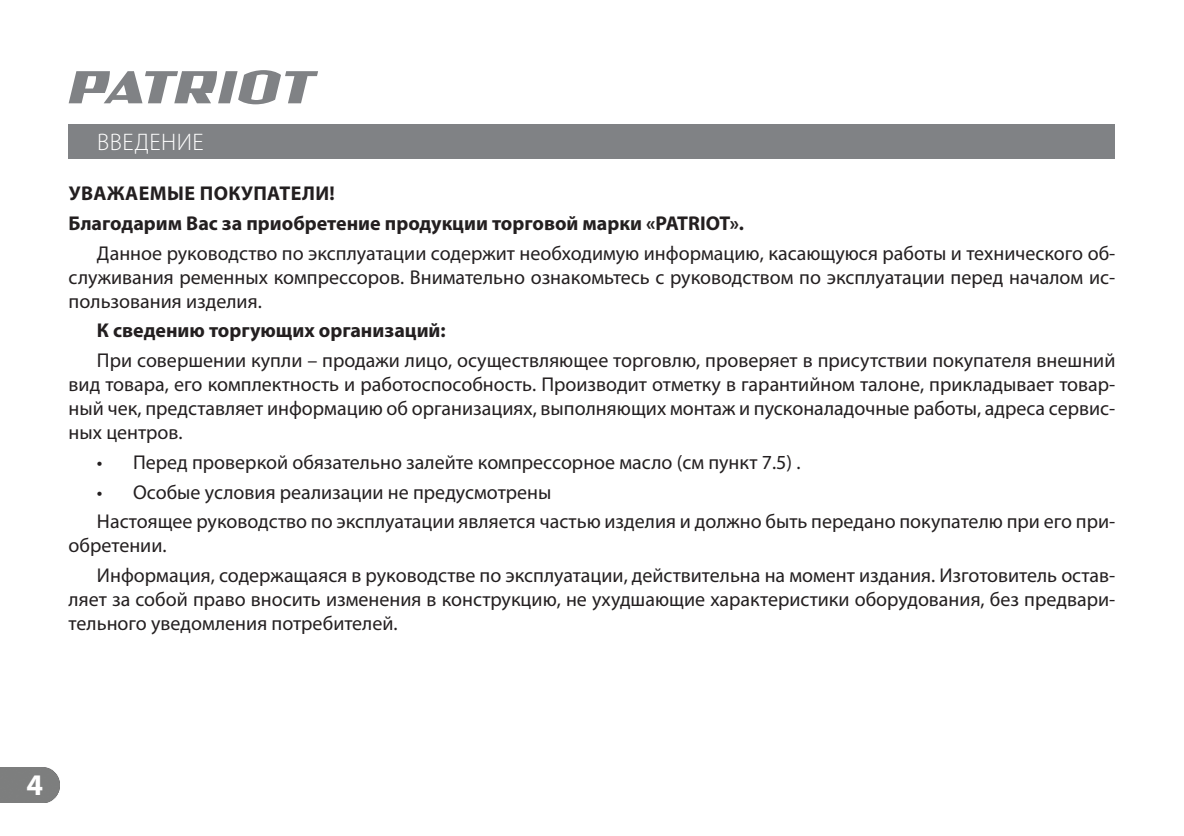
<style>
.page{position:relative;width:1184px;height:836px;background:#fff}
.page>*{position:absolute;margin:0;border:0;box-sizing:border-box;transform-origin:0 0}
.t1{font:700 30px "Myriad Pro";color:#fff}
.t2{font:300 24px "Myriad Pro";letter-spacing:.02em;color:#fff}
.t3{font:20px/24px "Myriad Pro";color:#231f20}
.t4{font:700 20px/29.6px "Myriad Pro";color:#231f20}
</style>
<div class="page">
<div style="left:0;top:767px;width:59px;height:34px;background:#7d7e7e"></div>
<svg style="left:69px;top:70px;width:249px;height:34px"></svg>
<div style="left:69px;top:124px;width:1046px;height:34px;background:#808285"></div>
<p class="t2" style="left:97px;top:131px;width:108px">ВВедение</p>
<p class="t4" style="left:69px;top:179px;width:677px">Уважаемые покУпатели!<br>Благодарим вас за приобретение продукции торговой марки «PATRIOT».</p>
<p class="t3" style="left:69px;top:242px;width:1048px;text-align:justify;text-indent:28px">данное руководство по эксплуатации содержит необходимую информацию, касающуюся работы и технического об&shy;служивания ременных компрессоров. Внимательно ознакомьтесь с руководством по эксплуатации перед началом ис&shy;пользования изделия.</p>
<p class="t4" style="left:97px;top:316px;width:350px">к сведению торгующих организаций:</p>
<p class="t3" style="left:69px;top:349px;width:1048px;text-align:justify;text-indent:28px">При совершении купли – продажи лицо, осуществляющее торговлю, проверяет в присутствии покупателя внешний вид товара, его комплектность и работоспособность. Производит отметку в гарантийном талоне, прикладывает товар&shy;ный чек, представляет информацию об организациях, выполняющих монтаж и пусконаладочные работы, адреса сервис&shy;ных центров.</p>
<p class="t3" style="left:97px;top:451px;width:705px">• Перед проверкой обязательно залейте компрессорное масло (см пункт 7.5) .</p>
<p class="t3" style="left:97px;top:477px;width:1020px;line-height:29.6px">• Особые условия реализации не предусмотрены<br>настоящее руководство по эксплуатации является частью изделия и должно быть передано покупателю при его при-</p>
<p class="t3" style="left:97px;top:531px;width:1020px;line-height:29.6px;text-indent:-28px">обретении.<br>информация, содержащаяся в руководстве по эксплуатации, действительна на момент издания. изготовитель остав-</p>
<p class="t3" style="left:69px;top:587px;width:1048px">ляет за собой право вносить изменения в конструкцию, не ухудшающие характеристики оборудования, без предвари&shy;тельного уведомления потребителей.</p>
<h1 class="t1" style="left:27px;top:770px;width:18px">4</h1>
</div>
